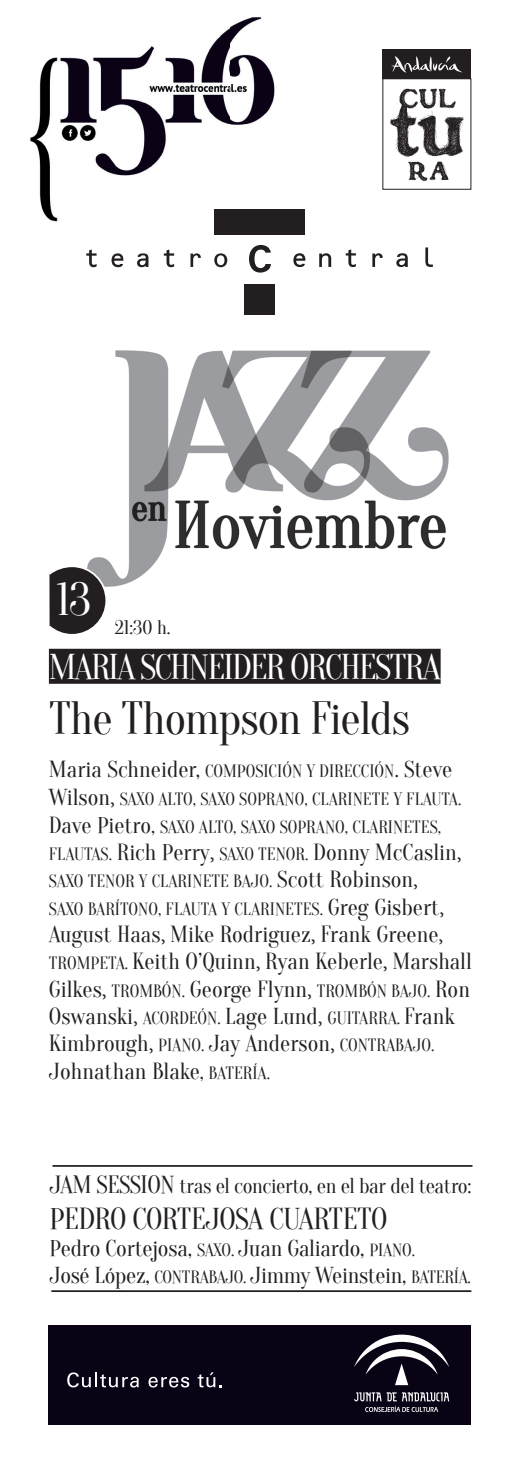
<style>
.page{position:relative;width:521px;height:1474px;background:#fff}
.page>*{position:absolute;margin:0;border:0;box-sizing:border-box;transform-origin:0 0}
.t1{font:45.5px "Oranienbaum";letter-spacing:-.025em;color:#231f20}
.t2{font:45.15px "Oranienbaum";color:#fff}
.t3{font:35px "Oranienbaum";letter-spacing:-.05em;color:#fff}
.t4{font:29.75px "Oranienbaum";letter-spacing:-.02em;color:#231f20}
.t5{font:22.75px/27.3px "Oranienbaum";color:#231f20}
.t6{font:21px "Oranienbaum";letter-spacing:-.02em;color:#231f20}
.t7{font:19.25px "Oranienbaum";color:#231f20}
.t8{font:17.5px/27.7px "Oranienbaum";color:#231f20}
.s1{font-size:22.75px}
.s2{font-family:"Minion Pro";font-size:21px}
.s3{font-size:21px}
.s4{font-size:17.5px}
.s5{font-size:24.5px}
</style>
<div class="page">
<img style="left:88px;top:350px;width:361px;height:237px">
<hr style="left:51px;top:1290px;width:420px;height:1px;background:#231f20">
<svg style="left:249px;top:245px;width:22px;height:27px"></svg>
<svg style="left:86px;top:249px;width:141px;height:18px"></svg>
<div style="left:215px;top:209px;width:90px;height:25px;background:#231f20"></div>
<div style="left:245px;top:284px;width:30px;height:30px;background:#231f20"></div>
<svg style="left:293px;top:247px;width:140px;height:20px"></svg>
<div style="left:49px;top:648px;width:392px;height:35px;background:#231f20"></div>
<svg style="left:49px;top:564px;width:59px;height:70px"></svg>
<div style="left:49px;top:1324px;width:422px;height:100px;background:#0a0215"></div>
<svg style="left:67px;top:1372px;width:72px;height:15px"></svg>
<svg style="left:149px;top:1376px;width:40px;height:11px"></svg>
<svg style="left:198px;top:1372px;width:24px;height:15px"></svg>
<svg style="left:354px;top:1334px;width:95px;height:51px"></svg>
<svg style="left:354px;top:1392px;width:95px;height:19px"></svg>
<img style="left:30px;top:26px;width:201px;height:204px">
<img style="left:231px;top:18px;width:44px;height:107px">
<img style="left:215px;top:209px;width:16px;height:21px">
<div style="left:383px;top:50px;width:88px;height:29px;background:#231f20"></div>
<svg style="left:391px;top:56px;width:71px;height:17px"></svg>
<svg style="left:390px;top:88px;width:74px;height:94px"></svg>
<hr style="left:52px;top:1165px;width:420px;height:1px;background:#231f20">
<h2 class="t2" style="left:57px;top:575px;width:36px">13</h2>
<p class="t7" style="left:115px;top:617px;width:57px">21:30 h.</p>
<h3 class="t3" style="left:49px;top:647px;width:393px">MARIA SCHNEIDER ORCHESTRA</h3>
<h1 class="t1" style="left:49px;top:693px;width:363px">The Thompson Fields</h1>
<p class="t8" style="left:49px;top:758px;width:414px"><span class="s1">Maria Schneider,</span> COMPOSICIÓN Y DIRECCIÓN<span class="s2">.</span> <span class="s1">Steve<br>Wilson</span><span class="s2">,</span> SAXO ALTO, SAXO SOPRANO, CLARINETE Y FLAUTA.<br><span class="s1">Dave Pietro</span><span class="s3">,</span> SAXO ALTO, SAXO SOPRANO, CLARINETES,</p>
<p class="t5" style="left:49px;top:839px;width:414px"><span class="s4">FLAUTAS.</span> Rich Perry<span class="s2">,</span> <span class="s4">SAXO TENOR.</span> Donny McCaslin<span class="s2">,</span></p>
<p class="t8" style="left:49px;top:868px;width:397px">SAXO TENOR Y CLARINETE BAJO. <span class="s1">Scott Robinson</span><span class="s2">,<br></span>SAXO BARÍTONO, FLAUTA Y CLARINETES. <span class="s1">Greg Gisbert</span><span class="s2">,</span></p>
<p class="t5" style="left:49px;top:921px;width:424px">August Haas<span class="s2">,</span> Mike Rodriguez<span class="s2">,</span> Frank Greene<span class="s2">, </span><span class="s4">TROMPETA.</span> Keith O’Quinn<span class="s2">,</span> Ryan Keberle<span class="s2">,</span> Marshall Gilkes<span class="s2">,</span> <span class="s4">TROMBÓN.</span> George Flynn<span class="s2">,</span> <span class="s4">TROMBÓN BAJO.</span> Ron Oswanski<span class="s2">,</span> <span class="s4">ACORDEÓN.</span> Lage Lund<span class="s2">,</span> <span class="s4">GUITARRA.</span> Frank Kimbrough<span class="s2">,</span> <span class="s4">PIANO.</span> Jay Anderson<span class="s2">,</span> <span class="s4">CONTRABAJO.<br></span>Johnathan Blake<span class="s3">,</span> <span class="s4">BATERÍA.</span></p>
<p class="t6" style="left:50px;top:1173px;width:423px"><span class="s5">JAM SESSION</span> tras el concierto, en el bar del teatro:</p>
<h3 class="t4" style="left:50px;top:1201px;width:339px">PEDRO CORTEJOSA CUARTETO</h3>
<p class="t5" style="left:50px;top:1234px;width:423px">Pedro Cortejosa, <span class="s4">SAXO.</span> Juan Galiardo, <span class="s4">PIANO.<br></span>José López, <span class="s4">CONTRABAJO.</span> Jimmy Weinstein, <span class="s4">BATERÍA.</span></p>
</div>
